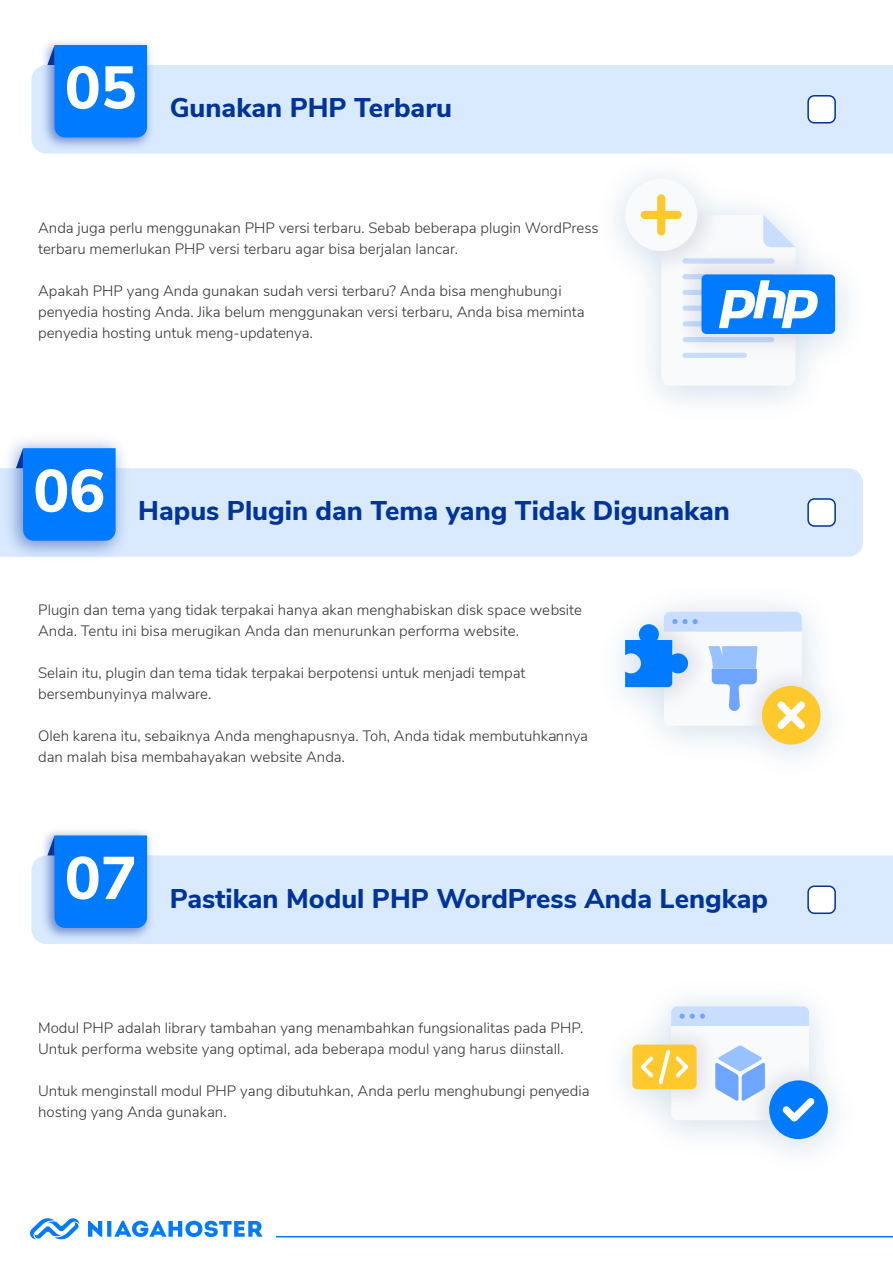
<style>
.page{position:relative;width:893px;height:1263px;background:#fff}
.page>*{position:absolute;margin:0;border:0;box-sizing:border-box;transform-origin:0 0}
.t1{font:800 60px "Nunito Sans";color:#fff}
.t2{font:800 27px "Nunito Sans";color:#00349b}
.t3{font:300 15px/21px "Nunito Sans";color:#333}
</style>
<div class="page">
<svg style="left:30px;top:1218px;width:49px;height:21px"></svg>
<svg style="left:88px;top:1220px;width:175px;height:17px"></svg>
<hr style="left:276px;top:1236px;width:617px;height:1px;background:#007aff">
<div style="left:136px;top:468px;width:727px;height:89px;background:#d9eaff"></div>
<svg style="left:16px;top:448px;width:100px;height:93px"></svg>
<div style="left:808px;top:499px;width:27px;height:27px;background:#fff;border-radius:6px"></div>
<div style="left:807px;top:498px;width:29px;height:29px;border:2px solid #00349b;border-radius:6px"></div>
<img style="left:551px;top:556px;width:312px;height:203px">
<div style="left:762px;top:686px;width:59px;height:58px;background:#ffc82c;border-radius:50%"></div>
<svg style="left:625px;top:612px;width:180px;height:117px"></svg>
<div style="left:31px;top:65px;width:862px;height:89px;background:#d9eaff"></div>
<img style="left:37px;top:42px;width:121px;height:112px">
<svg style="left:47px;top:45px;width:100px;height:92px"></svg>
<div style="left:808px;top:96px;width:27px;height:27px;background:#fff;border-radius:6px"></div>
<div style="left:807px;top:95px;width:29px;height:29px;border:2px solid #00349b;border-radius:6px"></div>
<img style="left:551px;top:108px;width:342px;height:296px">
<div style="left:701px;top:274px;width:134px;height:60px;background:#007aff;border-radius:5px"></div>
<div style="left:625px;top:179px;width:72px;height:72px;background:#f9fafc;border-radius:50%"></div>
<svg style="left:641px;top:194px;width:177px;height:192px"></svg>
<div style="left:31px;top:855px;width:862px;height:89px;background:#d9eaff"></div>
<img style="left:37px;top:831px;width:121px;height:113px">
<svg style="left:47px;top:835px;width:100px;height:93px"></svg>
<div style="left:808px;top:886px;width:27px;height:27px;background:#fff;border-radius:6px"></div>
<div style="left:807px;top:885px;width:29px;height:29px;border:2px solid #00349b;border-radius:6px"></div>
<img style="left:622px;top:998px;width:216px;height:155px">
<div style="left:632px;top:1044px;width:65px;height:45px;background:#ffc82c;border-radius:5px"></div>
<svg style="left:641px;top:1056px;width:12px;height:21px"></svg>
<div style="left:769px;top:1080px;width:59px;height:59px;background:#007aff;border-radius:50%"></div>
<svg style="left:659px;top:1006px;width:156px;height:116px"></svg>
<h1 class="t1" style="left:65px;top:44px;width:73px">05</h1>
<h2 class="t2" style="left:170px;top:88px;width:284px">Gunakan PHP Terbaru</h2>
<p class="t3" style="left:38px;top:217px;width:562px">Anda juga perlu menggunakan PHP versi terbaru. Sebab beberapa plugin WordPress terbaru memerlukan PHP versi terbaru agar bisa berjalan lancar.</p>
<p class="t3" style="left:38px;top:280px;width:548px">Apakah PHP yang Anda gunakan sudah versi terbaru? Anda bisa menghubungi penyedia hosting Anda. Jika belum menggunakan versi terbaru, Anda bisa meminta penyedia hosting untuk meng-updatenya.</p>
<h1 class="t1" style="left:33px;top:447px;width:74px">06</h1>
<h2 class="t2" style="left:138px;top:491px;width:593px">Hapus Plugin dan Tema yang Tidak Digunakan</h2>
<p class="t3" style="left:38px;top:599px;width:545px">Plugin dan tema yang tidak terpakai hanya akan menghabiskan disk space website<br>Anda. Tentu ini bisa merugikan Anda dan menurunkan performa website.</p>
<p class="t3" style="left:38px;top:662px;width:489px">Selain itu, plugin dan tema tidak terpakai berpotensi untuk menjadi tempat bersembunyinya malware.</p>
<p class="t3" style="left:38px;top:725px;width:551px">Oleh karena itu, sebaiknya Anda menghapusnya. Toh, Anda tidak membutuhkannya dan malah bisa membahayakan website Anda.</p>
<h1 class="t1" style="left:65px;top:834px;width:73px">07</h1>
<h2 class="t2" style="left:170px;top:878px;width:600px">Pastikan Modul PHP WordPress Anda Lengkap</h2>
<p class="t3" style="left:38px;top:1016px;width:547px">Modul PHP adalah library tambahan yang menambahkan fungsionalitas pada PHP.<br>Untuk performa website yang optimal, ada beberapa modul yang harus diinstall.</p>
<p class="t3" style="left:38px;top:1079px;width:553px">Untuk menginstall modul PHP yang dibutuhkan, Anda perlu menghubungi penyedia hosting yang Anda gunakan.</p>
</div>
